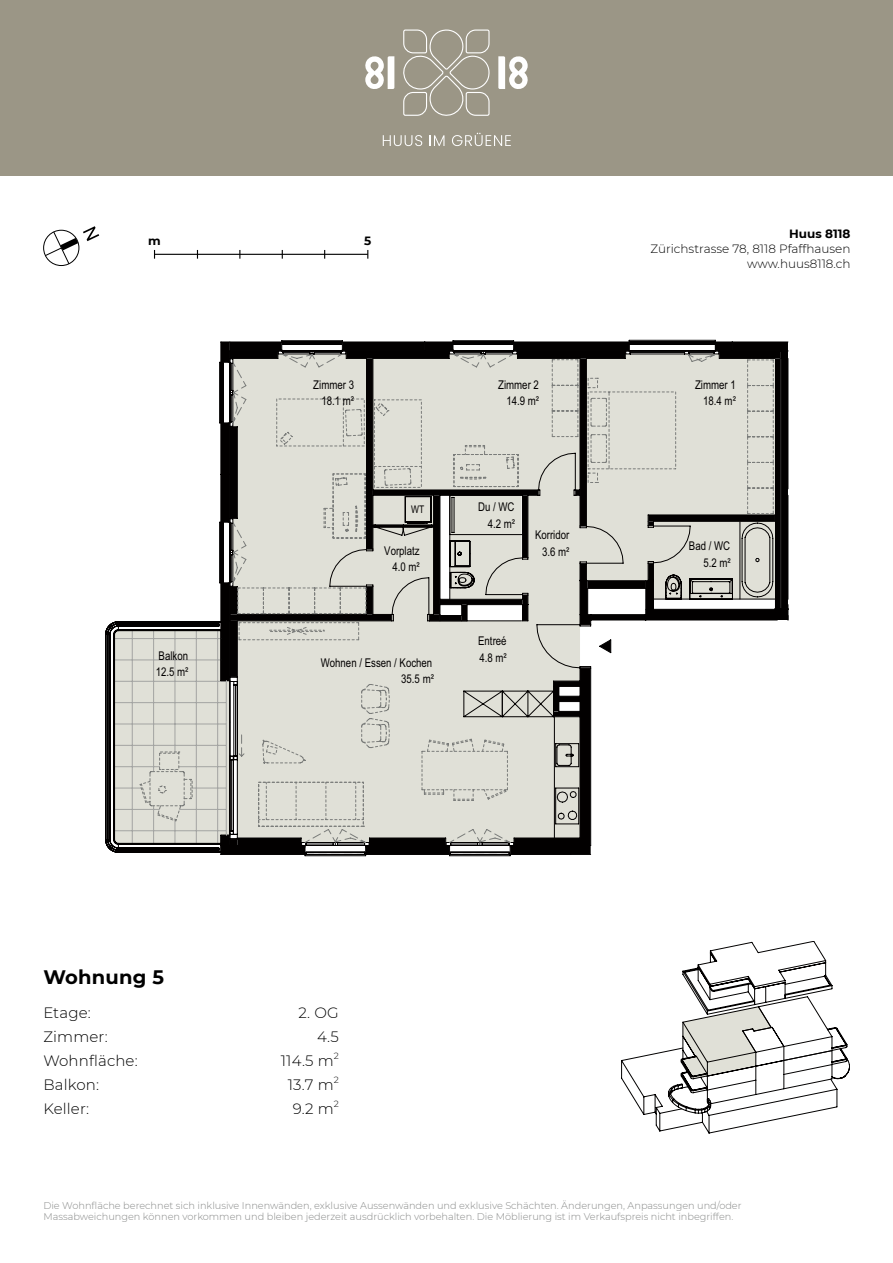
<style>
.page{position:relative;width:893px;height:1263px;background:#fff}
.page>*{position:absolute;margin:0;border:0;box-sizing:border-box;transform-origin:0 0}
.t1{font:700 19.5px "Montserrat";letter-spacing:.01em;color:#000}
.t2{font:300 15px "Montserrat";letter-spacing:.01em;color:#000}
.t3{font:12px "Arial";color:#020000;scale:.8 1}
.t4{font:300 12px "Montserrat";color:#000}
.t5{font:700 12px "Montserrat";color:#000}
.t6{font:10.5px "Arial";color:#020000;scale:.8 1}
.t7{font:300 9.75px/11.2px "Montserrat";color:#878988}
.t8{font:300 9px "Montserrat";color:#000}
</style>
<div class="page">
<svg style="left:106px;top:340px;width:683px;height:516px"></svg>
<svg style="left:621px;top:941px;width:228px;height:192px"></svg>
<div style="left:0;top:0;width:893px;height:176px;background:#9b9686"></div>
<svg style="left:498px;top:56px;width:30px;height:33px"></svg>
<svg style="left:365px;top:56px;width:29px;height:33px"></svg>
<svg style="left:403px;top:29px;width:87px;height:87px"></svg>
<svg style="left:383px;top:135px;width:39px;height:11px"></svg>
<svg style="left:430px;top:135px;width:14px;height:11px"></svg>
<svg style="left:452px;top:133px;width:59px;height:13px"></svg>
<hr style="left:154px;top:254px;width:214px;height:1px;background:#000">
<div style="left:43px;top:230px;width:36px;height:36px;border:1px solid #000;border-radius:50%"></div>
<svg style="left:45px;top:226px;width:54px;height:38px"></svg>
<p class="t5" style="left:148px;top:232px;width:14px">m</p>
<p class="t5" style="left:364px;top:232px;width:9px">5</p>
<p class="t5" style="left:789px;top:225px;width:63px">Huus 8118</p>
<p class="t4" style="left:651px;top:240px;width:201px">Zürichstrasse 78, 8118 Pfaffhausen</p>
<p class="t4" style="left:747px;top:255px;width:105px">www.huus8118.ch</p>
<p class="t3" style="left:313px;top:377px;width:52px">Zimmer 3</p>
<p class="t3" style="left:498px;top:377px;width:52px">Zimmer 2</p>
<p class="t3" style="left:695px;top:377px;width:52px">Zimmer 1</p>
<p class="t3" style="left:321px;top:393px;width:42px">18.1 m²</p>
<p class="t3" style="left:506px;top:393px;width:42px">14.9 m²</p>
<p class="t3" style="left:703px;top:393px;width:42px">18.4 m²</p>
<p class="t6" style="left:411px;top:502px;width:18px">WT</p>
<p class="t3" style="left:478px;top:499px;width:47px">Du / WC</p>
<p class="t3" style="left:488px;top:515px;width:36px">4.2 m²</p>
<p class="t3" style="left:535px;top:527px;width:44px">Korridor</p>
<p class="t3" style="left:384px;top:543px;width:46px">Vorplatz</p>
<p class="t3" style="left:392px;top:559px;width:36px">4.0 m²</p>
<p class="t3" style="left:542px;top:543px;width:36px">3.6 m²</p>
<p class="t3" style="left:689px;top:538px;width:53px">Bad / WC</p>
<p class="t3" style="left:703px;top:555px;width:36px">5.2 m²</p>
<p class="t3" style="left:478px;top:633px;width:37px">Entreé</p>
<p class="t3" style="left:159px;top:647px;width:38px">Balkon</p>
<p class="t3" style="left:156px;top:664px;width:42px">12.5 m²</p>
<p class="t3" style="left:321px;top:655px;width:141px">Wohnen / Essen / Kochen</p>
<p class="t3" style="left:401px;top:671px;width:42px">35.5 m²</p>
<p class="t3" style="left:479px;top:650px;width:36px">4.8 m²</p>
<p class="t1" style="left:43px;top:963px;width:122px">Wohnung 5</p>
<p class="t2" style="left:43px;top:1002px;width:49px">Etage:</p>
<p class="t2" style="left:299px;top:1002px;width:42px">2. OG</p>
<p class="t2" style="left:43px;top:1026px;width:66px">Zimmer:</p>
<p class="t2" style="left:317px;top:1026px;width:23px">4.5</p>
<p class="t2" style="left:43px;top:1050px;width:96px">Wohnfläche:</p>
<p class="t2" style="left:281px;top:1050px;width:54px">114.5 m</p>
<p class="t8" style="left:334px;top:1050px;width:7px">2</p>
<p class="t2" style="left:43px;top:1074px;width:57px">Balkon:</p>
<p class="t2" style="left:288px;top:1074px;width:47px">13.7 m</p>
<p class="t8" style="left:334px;top:1074px;width:7px">2</p>
<p class="t2" style="left:43px;top:1098px;width:47px">Keller:</p>
<p class="t2" style="left:293px;top:1098px;width:42px">9.2 m</p>
<p class="t8" style="left:334px;top:1098px;width:7px">2</p>
<p class="t7" style="left:43px;top:1200px;width:700px">Die Wohnfläche berechnet sich inklusive Innenwänden, exklusive Aussenwänden und exklusive Schächten. Änderungen, Anpassungen und/oder<br>Massabweichungen können vorkommen und bleiben jederzeit ausdrücklich vorbehalten. Die Möblierung ist im Verkaufspreis nicht inbegriffen.</p>
</div>
